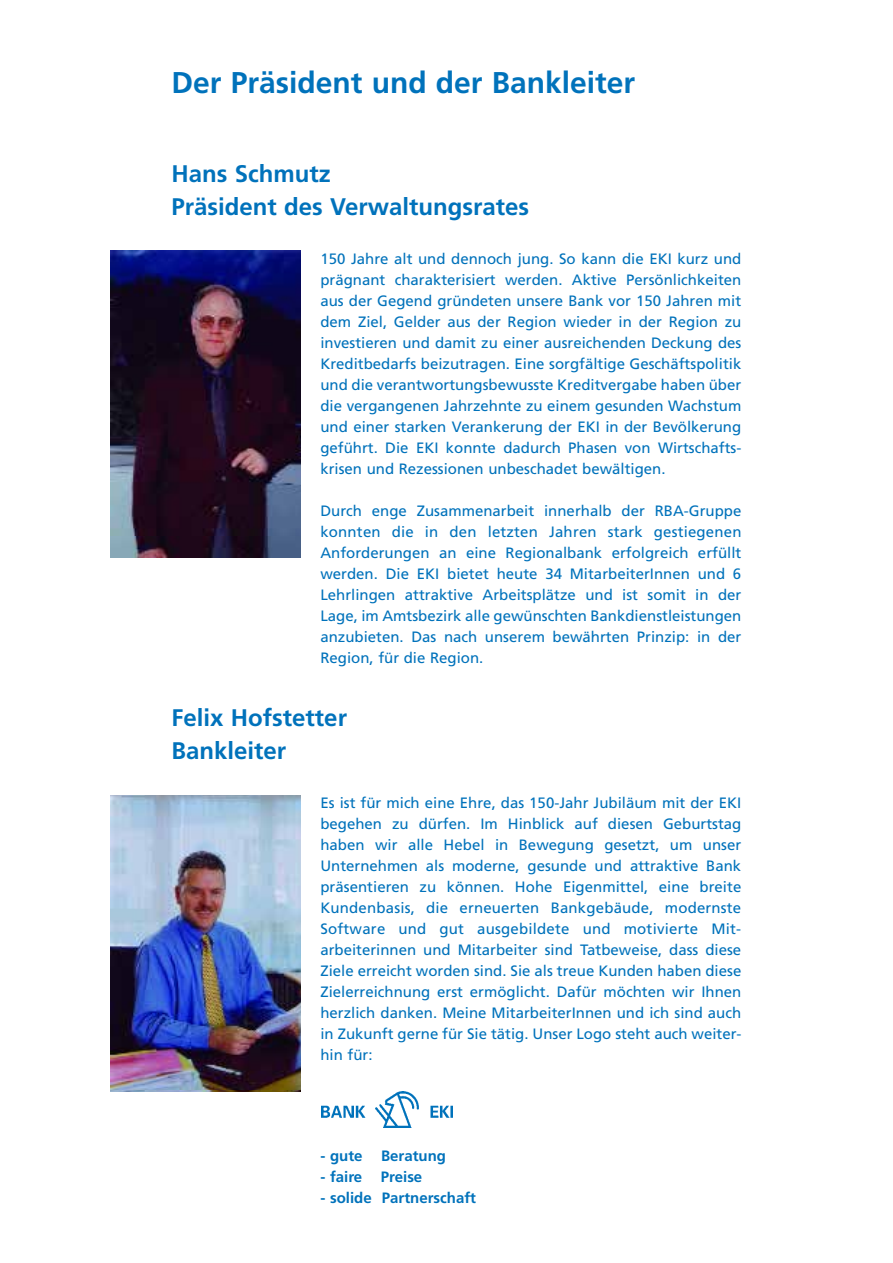
<style>
.page{position:relative;width:893px;height:1263px;background:#fff}
.page>*{position:absolute;margin:0;border:0;box-sizing:border-box;transform-origin:0 0}
.t1{font:700 30px "Frutiger";color:#0072bb}
.t2{font:700 24px/33px "Frutiger";color:#0072bb}
.t3{font:15px/21px "Frutiger";color:#0072bb;text-align:justify}
.t4{font:700 15px "Frutiger";color:#0072bb}
</style>
<div class="page">
<img style="left:322px;top:1092px;width:131px;height:35px">
<img style="left:111px;top:251px;width:189px;height:307px">
<img style="left:111px;top:795px;width:189px;height:296px">
<h1 class="t1" style="left:172px;top:65px;width:465px">Der Präsident und der Bankleiter</h1>
<h2 class="t2" style="left:172px;top:157px;width:359px">Hans Schmutz<br>Präsident des Verwaltungsrates</h2>
<p class="t3" style="left:320px;top:248px;width:422px">150 Jahre alt und dennoch jung. So kann die EKI kurz und prägnant charakterisiert werden. Aktive Persönlichkeiten aus der Gegend gründeten unsere Bank vor 150 Jahren mit dem Ziel, Gelder aus der Region wieder in der Region zu investieren und damit zu einer ausreichenden Deckung des Kreditbedarfs beizutragen. Eine sorgfältige Geschäftspolitik und die verantwortungsbewusste Kreditvergabe haben über die vergangenen Jahrzehnte zu einem gesunden Wachstum und einer starken Verankerung der EKI in der Bevölkerung geführt. Die EKI konnte dadurch Phasen von Wirtschafts&shy;krisen und Rezessionen unbeschadet bewältigen.</p>
<p class="t3" style="left:320px;top:500px;width:423px">Durch enge Zusammenarbeit innerhalb der RBA-Gruppe konnten die in den letzten Jahren stark gestiegenen Anforderungen an eine Regionalbank erfolgreich erfüllt werden. Die EKI bietet heute 34 MitarbeiterInnen und 6<br>Lehrlingen attraktive Arbeitsplätze und ist somit in der Lage, im Amtsbezirk alle gewünschten Bankdienstleistungen anzubieten. Das nach unserem bewährten Prinzip: in der Region, für die Region.</p>
<h2 class="t2" style="left:172px;top:701px;width:177px">Felix Hofstetter<br>Bankleiter</h2>
<p class="t3" style="left:320px;top:792px;width:422px">Es ist für mich eine Ehre, das 150-Jahr Jubiläum mit der EKI begehen zu dürfen. Im Hinblick auf diesen Geburtstag haben wir alle Hebel in Bewegung gesetzt, um unser Unternehmen als moderne, gesunde und attraktive Bank präsentieren zu können. Hohe Eigenmittel, eine breite Kundenbasis, die erneuerten Bankgebäude, modernste Software und gut ausgebildete und motivierte Mit&shy;arbeiterinnen und Mitarbeiter sind Tatbeweise, dass diese Ziele erreicht worden sind. Sie als treue Kunden haben diese Zielerreichnung erst ermöglicht. Dafür möchten wir Ihnen herzlich danken. Meine MitarbeiterInnen und ich sind auch in Zukunft gerne für Sie tätig. Unser Logo steht auch weiter&shy;hin für:</p>
<p class="t4" style="left:320px;top:1147px;width:127px">- gute Beratung</p>
<p class="t4" style="left:320px;top:1168px;width:103px">- faire Preise</p>
<p class="t4" style="left:320px;top:1189px;width:157px">- solide Partnerschaft</p>
</div>
